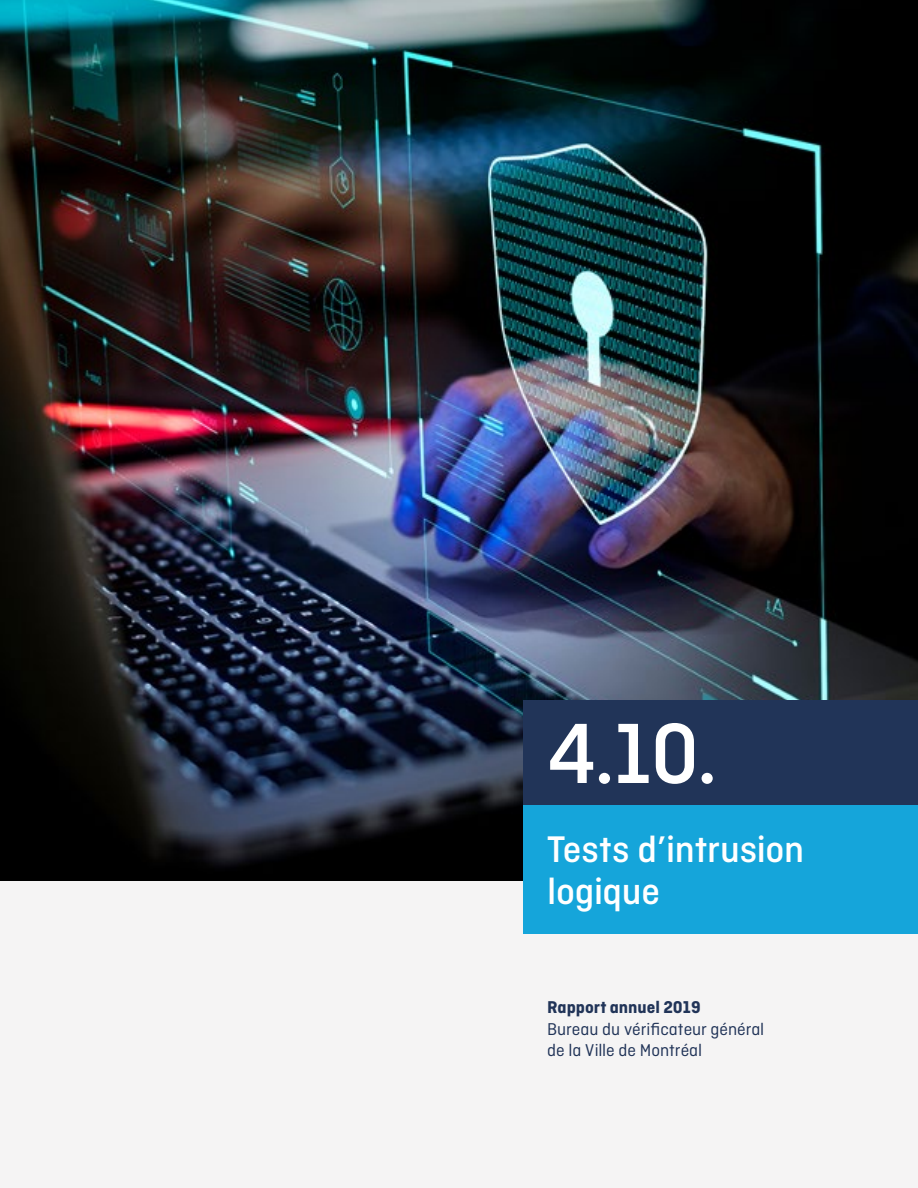
<style>
.page{position:relative;width:918px;height:1188px;background:#fff}
.page>*{position:absolute;margin:0;border:0;box-sizing:border-box;transform-origin:0 0}
.t1{font:500 90px "Ciutadella";color:#fff}
.t2{font:500 39px/42px "Ciutadella";letter-spacing:-.01em;color:#fff}
.t3{font:18px/21.6px "Ciutadella";color:#213458}
.t4{font:700 18px "Ciutadella";color:#213458}
</style>
<div class="page">
<img style="left:0;top:0;width:918px;height:881px">
<div style="left:0;top:881px;width:918px;height:307px;background:#f5f4f4"></div>
<div style="left:523px;top:700px;width:395px;height:105px;background:#213458"></div>
<div style="left:523px;top:805px;width:395px;height:129px;background:#15a5da"></div>
<h1 class="t1" style="left:547px;top:703px;width:172px">4.10.</h1>
<h2 class="t2" style="left:547px;top:828px;width:258px">Tests d’intrusion logique</h2>
<p class="t4" style="left:547px;top:997px;width:155px">Rapport annuel 2019</p>
<p class="t3" style="left:547px;top:1018px;width:219px">Bureau du vérificateur général de la Ville de Montréal</p>
</div>
